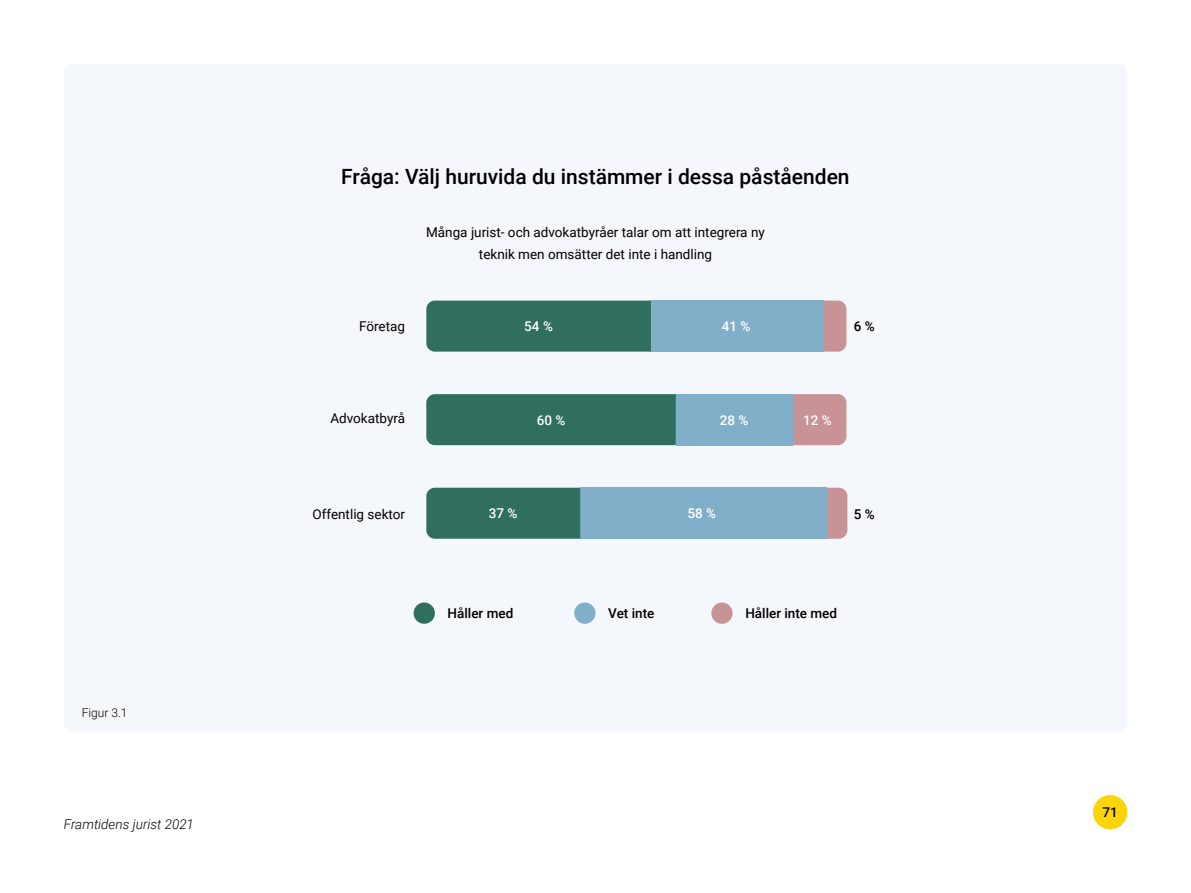
<style>
.page{position:relative;width:1191px;height:893px;background:#fff}
.page>*{position:absolute;margin:0;border:0;box-sizing:border-box;transform-origin:0 0}
.t1{font:500 21px "Roboto";color:#000}
.t2{font:13.5px/22.5px "Roboto";color:#000;text-align:center}
.t3{font:500 13.5px "Roboto";color:#000}
.t4{font:500 13.5px "Roboto";color:#fff}
.t5{font:italic 300 13.5px "Roboto";color:#000}
.t6{font:300 12px "Roboto";color:#000}
</style>
<div class="page">
<div style="left:64px;top:64px;width:1063px;height:667px;background:#f4f7fc;border-radius:9px"></div>
<div style="left:1093px;top:795px;width:34px;height:34px;background:#fcd40b;border-radius:50%"></div>
<div style="left:413px;top:602px;width:22px;height:22px;background:#306e5e;border-radius:50%"></div>
<div style="left:574px;top:602px;width:21px;height:22px;background:#81aec8;border-radius:50%"></div>
<div style="left:711px;top:602px;width:21px;height:22px;background:#c79396;border-radius:50%"></div>
<svg style="left:827px;top:488px;width:20px;height:51px"></svg>
<div style="left:580px;top:488px;width:247px;height:51px;background:#81aec8"></div>
<div style="left:426px;top:488px;width:154px;height:51px;background:#306e5e"></div>
<div style="left:792px;top:394px;width:54px;height:51px;background:#c79396"></div>
<div style="left:676px;top:394px;width:116px;height:51px;background:#81aec8"></div>
<div style="left:426px;top:394px;width:250px;height:51px;background:#306e5e"></div>
<svg style="left:824px;top:301px;width:22px;height:51px"></svg>
<div style="left:651px;top:301px;width:173px;height:51px;background:#81aec8"></div>
<div style="left:426px;top:301px;width:225px;height:51px;background:#306e5e"></div>
<p class="t6" style="left:82px;top:704px;width:47px">Figur 3.1</p>
<p class="t5" style="left:64px;top:815px;width:132px">Framtidens jurist 2021</p>
<h1 class="t1" style="left:341px;top:162px;width:510px">Fråga: Välj huruvida du instämmer i dessa påståenden</h1>
<p class="t2" style="left:426px;top:220px;width:340px">Många jurist- och advokatbyråer talar om att integrera ny teknik men omsätter det inte i handling</p>
<p class="t2" style="left:359px;top:315px;width:47px">Företag</p>
<p class="t4" style="left:524px;top:317px;width:30px">54 %</p>
<p class="t4" style="left:722px;top:317px;width:30px">41 %</p>
<p class="t3" style="left:854px;top:317px;width:22px">6 %</p>
<p class="t2" style="left:330px;top:406px;width:76px">Advokatbyrå</p>
<p class="t4" style="left:537px;top:410px;width:30px">60 %</p>
<p class="t4" style="left:720px;top:410px;width:30px">28 %</p>
<p class="t4" style="left:803px;top:410px;width:30px">12 %</p>
<p class="t4" style="left:687px;top:504px;width:30px">58 %</p>
<p class="t2" style="left:312px;top:502px;width:94px">Offentlig sektor</p>
<p class="t4" style="left:489px;top:504px;width:30px">37 %</p>
<p class="t3" style="left:854px;top:505px;width:22px">5 %</p>
<p class="t3" style="left:447px;top:604px;width:67px">Håller med</p>
<p class="t3" style="left:608px;top:604px;width:48px">Vet inte</p>
<p class="t3" style="left:745px;top:604px;width:93px">Håller inte med</p>
<p class="t3" style="left:1102px;top:803px;width:17px">71</p>
</div>
